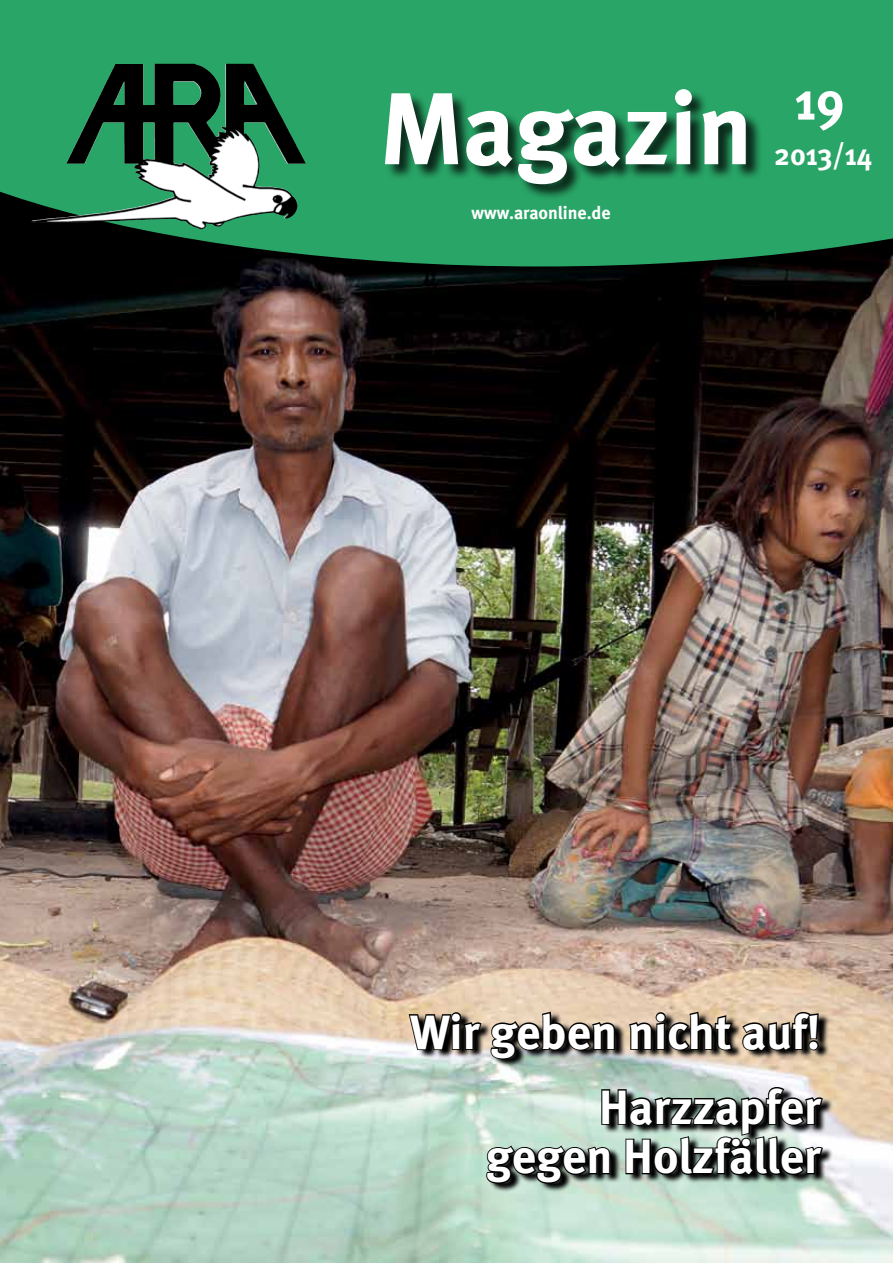
<style>
.page{position:relative;width:893px;height:1263px;background:#fff}
.page>*{position:absolute;margin:0;border:0;box-sizing:border-box;transform-origin:0 0}
.t1{font:700 102px "Meta";letter-spacing:-.005em;color:#fff}
.t2{font:700 48px/75px "Meta";color:#fff;text-align:right}
.t3{font:700 30px "Meta";color:#fff;scale:.95 1}
.t4{font:700 18px "Meta";color:#fff}
</style>
<div class="page">
<img style="left:0;top:285px;width:893px;height:978px">
<div style="left:0;top:0;width:893px;height:285px;background:#000;opacity:.75"></div>
<svg style="left:0;top:0;width:893px;height:266px;fill:#29a567"></svg>
<img style="left:31px;top:64px;width:212px;height:159px">
<svg style="left:824px;top:1012px;width:9px;height:180px"></svg>
<img style="left:407px;top:771px;width:417px;height:492px">
<div style="left:386px;top:89px;width:377px;height:112px;background:#000;opacity:.75"></div>
<h1 class="t1" style="left:380px;top:68px;width:466px">Magazin <sup>19</sup></h1>
<p class="t3" style="left:774px;top:137px;width:105px">2013/14</p>
<p class="t4" style="left:472px;top:202px;width:140px">www.araonline.de</p>
<p class="t2" style="left:410px;top:994px;width:412px">Wir geben nicht auf!<br>Harzzapfer</p>
<p class="t2" style="left:486px;top:1118px;width:336px">gegen Holzfäller</p>
</div>
